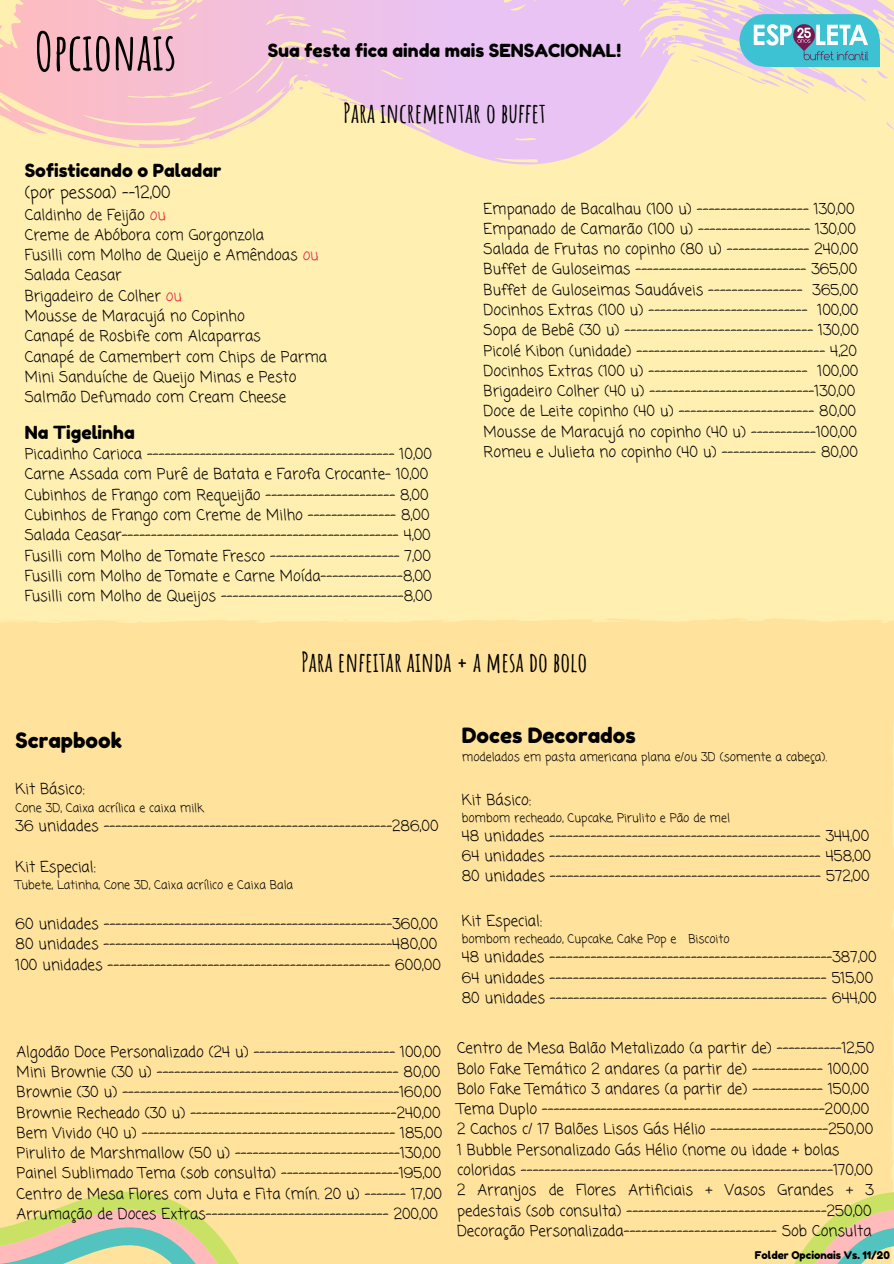
<style>
.page{position:relative;width:894px;height:1264px;background:#fff}
.page>*{position:absolute;margin:0;border:0;box-sizing:border-box;transform-origin:0 0}
.t1{font:700 51.45px "Amatic SC";color:#000}
.t2{font:700 27px "Amatic SC";color:#000}
.t3{font:21px "Fredoka One";color:#000}
.t4{font:18px "Fredoka One";color:#000}
.t5{font:16.5px "Coming Soon";color:#000}
.t6{font:15px/20.2px "Coming Soon";color:#000}
.t7{font:12px "Coming Soon";color:#000}
.t8{font:10.65px "Fredoka One";color:#000}
.s1{color:#dd2e44}
</style>
<div class="page">
<div style="left:0;top:0;width:893px;height:1263px;background:#ffefb1"></div>
<div style="left:0;top:618px;width:893px;height:645px;background:#ffe29b"></div>
<svg style="left:0;top:1191px;width:317px;height:72px;background:#dfd79a"></svg>
<svg style="left:0;top:0;width:893px;height:165px"></svg>
<svg style="left:715px;top:1191px;width:178px;height:72px;background:#eadb98"></svg>
<img style="left:737px;top:14px;width:141px;height:52px">
<h1 class="t1" style="left:35px;top:18px;width:143px">Opcionais</h1>
<p class="t4" style="left:268px;top:40px;width:355px">Sua festa fica ainda mais SENSACIONAL!</p>
<h2 class="t2" style="left:343px;top:95px;width:204px">Para incrementar o buffet</h2>
<p class="t4" style="left:25px;top:159px;width:198px">Sofisticando o Paladar</p>
<p class="t5" style="left:25px;top:181px;width:147px">(por pessoa) --12,00</p>
<p class="t6" style="left:25px;top:205px;width:303px">Caldinho de Feijão <span class="s1">ou<br></span>Creme de Abóbora com Gorgonzola<br>Fusilli com Molho de Queijo e Amêndoas <span class="s1">ou<br></span>Salada Ceasar<br>Brigadeiro de Colher <span class="s1">ou<br></span>Mousse de Maracujá no Copinho<br>Canapé de Rosbife com Alcaparras<br>Canapé de Camembert com Chips de Parma<br>Mini Sanduíche de Queijo Minas e Pesto<br>Salmão Defumado com Cream Cheese</p>
<p class="t4" style="left:25px;top:421px;width:111px">Na Tigelinha</p>
<p class="t6" style="left:25px;top:445px;width:409px">Picadinho Carioca ------------------------------------------ 10,00<br>Carne Assada com Purê de Batata e Farofa Crocante- 10,00<br>Cubinhos de Frango com Requeijão ---------------------- 8,00<br>Cubinhos de Frango com Creme de Milho --------------- 8,00<br>Salada Ceasar----------------------------------------------- 4,00<br>Fusilli com Molho de Tomate Fresco ---------------------- 7,00<br>Fusilli com Molho de Tomate e Carne Moída--------------8,00<br>Fusilli com Molho de Queijos -------------------------------8,00</p>
<p class="t6" style="left:483px;top:199px;width:377px">Empanado de Bacalhau (100 u) ------------------- 130,00<br>Empanado de Camarão (100 u) ------------------- 130,00<br>Salada de Frutas no copinho (80 u) -------------- 240,00<br>Buffet de Guloseimas ----------------------------- 365,00<br>Buffet de Guloseimas Saudáveis ---------------- 365,00<br>Docinhos Extras (100 u) --------------------------- 100,00<br>Sopa de Bebê (30 u) -------------------------------- 130,00<br>Picolé Kibon (unidade) -------------------------------- 4,20<br>Docinhos Extras (100 u) --------------------------- 100,00<br>Brigadeiro Colher (40 u) ----------------------------130,00<br>Doce de Leite copinho (40 u) ----------------------- 80,00<br>Mousse de Maracujá no copinho (40 u) -----------100,00<br>Romeu e Julieta no copinho (40 u) ---------------- 80,00</p>
<h2 class="t2" style="left:301px;top:644px;width:287px">Para enfeitar ainda + a mesa do bolo</h2>
<h3 class="t3" style="left:16px;top:727px;width:108px">Scrapbook</h3>
<p class="t6" style="left:16px;top:780px;width:71px">Kit Básico:</p>
<p class="t7" style="left:16px;top:799px;width:189px">Cone 3D, Caixa acrílica e caixa milk</p>
<p class="t6" style="left:16px;top:816px;width:424px">36 unidades -------------------------------------------------286,00</p>
<p class="t6" style="left:16px;top:857px;width:82px">Kit Especial:</p>
<p class="t7" style="left:16px;top:876px;width:279px">Tubete, Latinha, Cone 3D, Caixa acrílico e Caixa Bala</p>
<p class="t6" style="left:16px;top:914px;width:426px">60 unidades -------------------------------------------------360,00<br>80 unidades -------------------------------------------------480,00<br>100 unidades ------------------------------------------------ 600,00</p>
<h3 class="t3" style="left:461px;top:722px;width:175px">Doces Decorados</h3>
<p class="t7" style="left:461px;top:748px;width:366px">modelados em pasta americana plana e/ou 3D (somente a cabeça).</p>
<p class="t6" style="left:461px;top:790px;width:71px">Kit Básico:</p>
<p class="t7" style="left:461px;top:809px;width:269px">bombom recheado, Cupcake, Pirulito e Pão de mel</p>
<p class="t6" style="left:461px;top:826px;width:410px">48 unidades ---------------------------------------------- 344,00<br>64 unidades ---------------------------------------------- 458,00<br>80 unidades ---------------------------------------------- 572,00</p>
<p class="t6" style="left:461px;top:912px;width:82px">Kit Especial:</p>
<p class="t7" style="left:461px;top:931px;width:269px">bombom recheado, Cupcake, Cake Pop e Biscoito</p>
<p class="t6" style="left:461px;top:948px;width:416px">48 unidades ------------------------------------------------387,00<br>64 unidades ----------------------------------------------- 515,00<br>80 unidades ----------------------------------------------- 644,00</p>
<p class="t6" style="left:17px;top:1042px;width:427px">Algodão Doce Personalizado (24 u) ------------------------ 100,00<br>Mini Brownie (30 u) ----------------------------------------- 80,00<br>Brownie (30 u) -----------------------------------------------160,00<br>Brownie Recheado (30 u) -----------------------------------240,00<br>Bem Vivido (40 u) ------------------------------------------- 185,00<br>Pirulito de Marshmallow (50 u) ----------------------------130,00<br>Painel Sublimado Tema (sob consulta) --------------------195,00<br>Centro de Mesa Flores com Juta e Fita (mín. 20 u) ------- 17,00<br>Arrumação de Doces Extras------------------------------- 200,00</p>
<p class="t6" style="left:457px;top:1039px;width:418px">Centro de Mesa Balão Metalizado (a partir de) -----------12,50<br>Bolo Fake Temático 2 andares (a partir de) ------------ 100,00<br>Bolo Fake Temático 3 andares (a partir de) ------------ 150,00<br>Tema Duplo ------------------------------------------------200,00<br>2 Cachos c/ 17 Balões Lisos Gás Hélio --------------------250,00<br>1 Bubble Personalizado Gás Hélio (nome ou idade + bolas coloridas -----------------------------------------------------170,00<br>2 Arranjos de Flores Artificiais + Vasos Grandes + 3 pedestais (sob consulta) ----------------------------------250,00<br>Decoração Personalizada-------------------------- Sob Consulta</p>
<p class="t8" style="left:754px;top:1248px;width:137px">Folder Opcionais Vs. 11/20</p>
</div>
